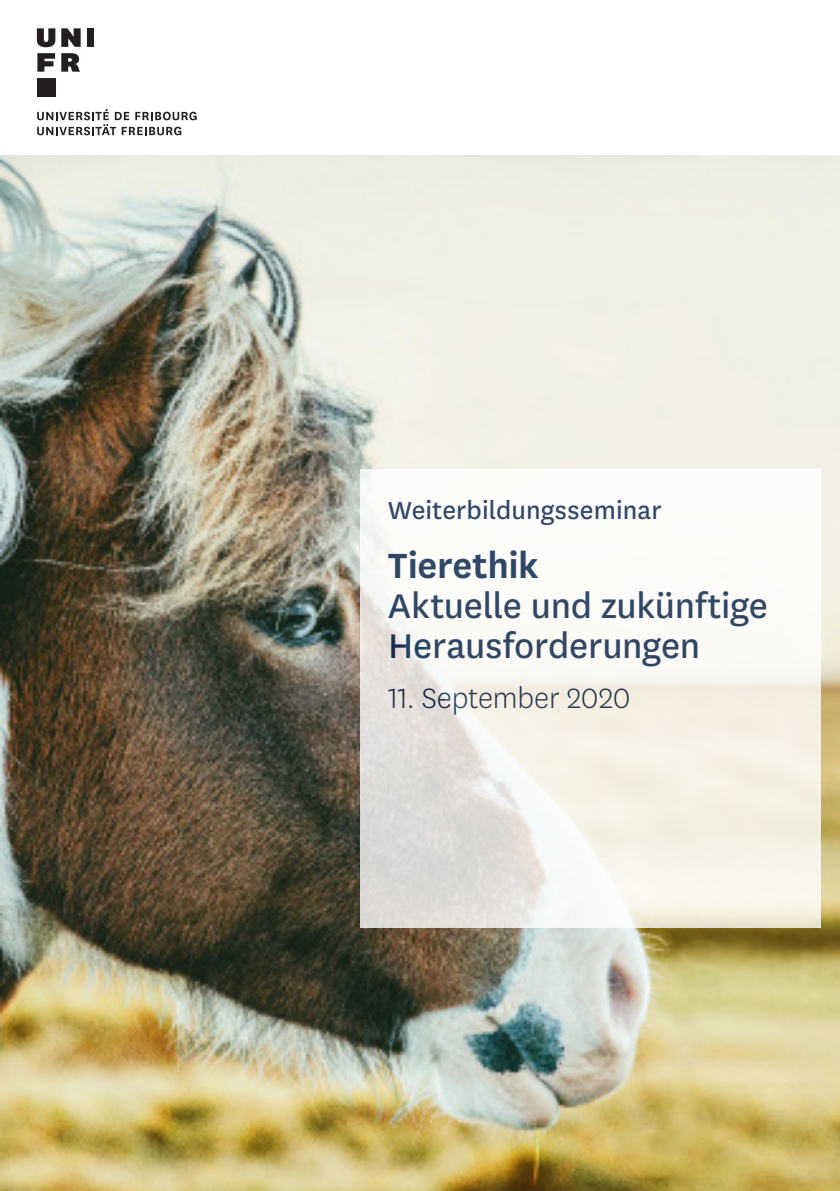
<style>
.page{position:relative;width:840px;height:1191px;background:#fff}
.page>*{position:absolute;margin:0;border:0;box-sizing:border-box;transform-origin:0 0}
.t1{font:600 41px "National Uni Fr";letter-spacing:-.005em;color:#001e49}
.t2{font:40px/40px "National Uni Fr";letter-spacing:-.005em;color:#001e49}
.t3{font:300 32.8px "National Uni Fr";letter-spacing:-.005em;color:#001e49}
.t4{font:28.6px "National Uni Fr";letter-spacing:.005em;color:#001e49}
</style>
<div class="page">
<svg style="left:37px;top:109px;width:159px;height:26px"></svg>
<svg style="left:37px;top:28px;width:18px;height:19px"></svg>
<svg style="left:61px;top:28px;width:20px;height:19px"></svg>
<div style="left:87px;top:28px;width:7px;height:19px;background:#231f20"></div>
<svg style="left:37px;top:53px;width:18px;height:19px"></svg>
<div style="left:37px;top:78px;width:18px;height:18px;background:#231f20"></div>
<svg style="left:61px;top:53px;width:19px;height:19px"></svg>
<img style="left:0;top:156px;width:839px;height:1035px">
<svg style="left:360px;top:469px;width:460px;height:458px"></svg>
<p class="t4" style="left:388px;top:491px;width:274px">Weiterbildungsseminar</p>
<p class="t1" style="left:388px;top:537px;width:152px">Tierethik</p>
<p class="t2" style="left:388px;top:584px;width:381px">Aktuelle und zukünftige<br>Herausforderungen</p>
<p class="t3" style="left:388px;top:677px;width:244px">11. September 2020</p>
</div>
